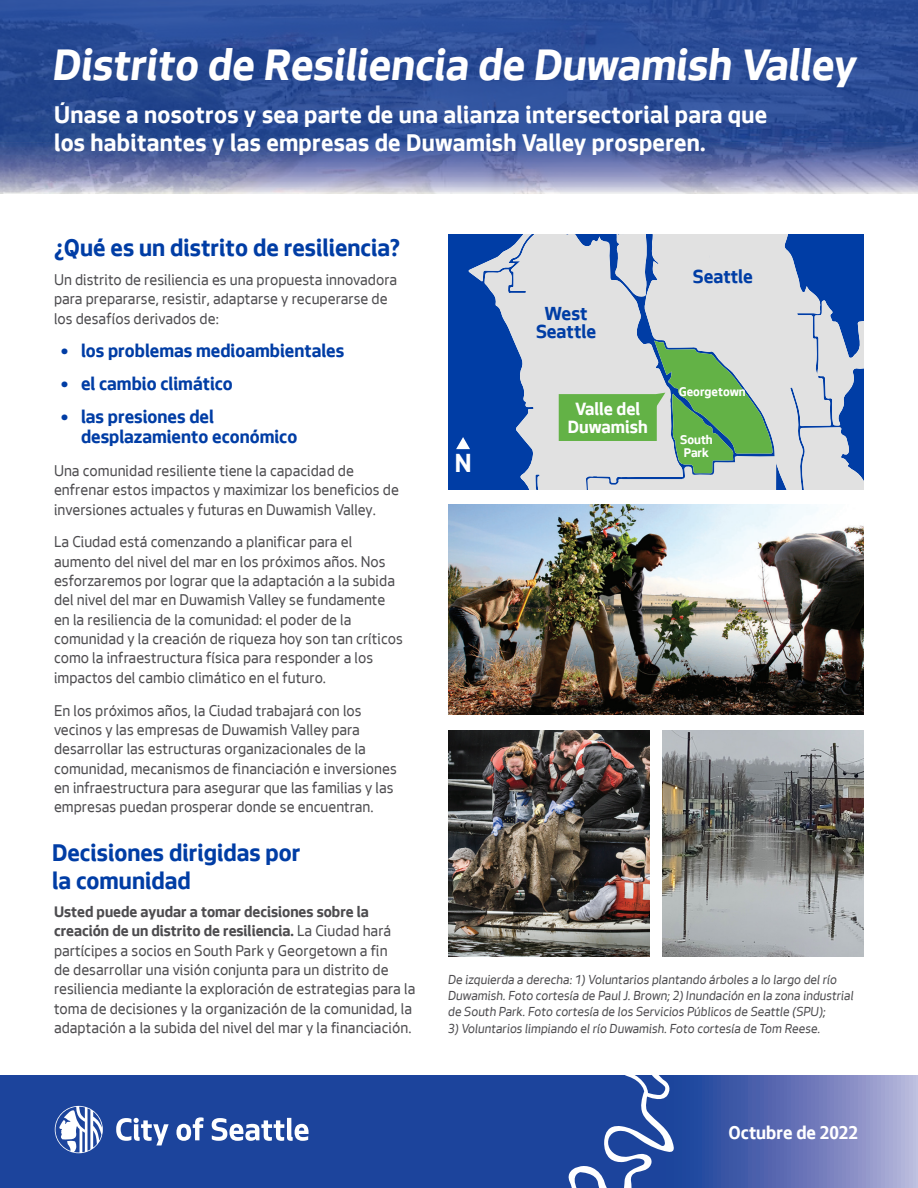
<style>
.page{position:relative;width:918px;height:1188px;background:#fff}
.page>*{position:absolute;margin:0;border:0;box-sizing:border-box;transform-origin:0 0}
.t1{font:italic 700 46.5px "Seattle Text";color:#fff}
.t2{font:700 25.5px/28.5px "Seattle Text";letter-spacing:.01em;color:#fff}
.t3{font:700 25.5px/28.5px "Seattle Text";color:#003da5}
.t4{font:700 25.5px "DIN Pro";color:#fff}
.t5{font:700 19.95px/17.2px "Seattle Text";color:#003da5;text-align:center}
.t6{font:700 19.5px/19.8px "Seattle Text";color:#003da5}
.t7{font:700 19.5px "Seattle Text";color:#fff}
.t8{font:700 18.75px/18.6px "Seattle Text";color:#fff;text-align:center}
.t9{font:16.2px/19.4px "Seattle Text";color:#4d4c4f}
.t10{font:italic 13.5px/16.2px "Seattle Text";color:#4d4c4f}
.t11{font:700 13.35px/12.8px "Seattle Text";color:#fff}
.s1{font-weight:700}
.s2{font-size:15.75px}
</style>
<div class="page">
<svg style="left:0;top:1076px;width:918px;height:112px;background:#3655a6"></svg>
<svg style="left:0;top:0;width:918px;height:194px;background:#405c9f"></svg>
<svg style="left:55px;top:1106px;width:254px;height:47px"></svg>
<div style="left:448px;top:234px;width:20px;height:255px;background:#003da5"></div>
<svg style="left:468px;top:234px;width:83px;height:255px;background:#6586c0"></svg>
<svg style="left:776px;top:234px;width:88px;height:255px;background:#8ba2ca"></svg>
<svg style="left:800px;top:427px;width:64px;height:62px;background:#acbbd3"></svg>
<svg style="left:456px;top:437px;width:14px;height:12px"></svg>
<svg style="left:551px;top:234px;width:225px;height:255px;background:#b8cdba"></svg>
<img style="left:448px;top:504px;width:416px;height:211px">
<img style="left:448px;top:730px;width:201px;height:227px">
<img style="left:662px;top:730px;width:201px;height:227px">
<svg style="left:549px;top:1075px;width:125px;height:113px;background:#3a5da9"></svg>
<p class="t1" style="left:53px;top:33px;width:805px">Distrito de Resiliencia de Duwamish Valley</p>
<p class="t2" style="left:54px;top:99px;width:715px">Únase a nosotros y sea parte de una alianza intersectorial para que los habitantes y las empresas de Duwamish Valley prosperen.</p>
<p class="t3" style="left:54px;top:232px;width:348px">¿Qué es un distrito de resiliencia?</p>
<p class="t9" style="left:54px;top:269px;width:345px">Un distrito de resiliencia es una propuesta innovadora para prepararse, resistir, adaptarse y recuperarse de los desafíos derivados de:</p>
<p class="t6" style="left:61px;top:340px;width:285px">• los problemas medioambientales</p>
<p class="t6" style="left:61px;top:373px;width:174px">• el cambio climático</p>
<p class="t6" style="left:81px;top:406px;width:218px;text-indent:-20px">• las presiones del desplazamiento económico</p>
<p class="t9" style="left:54px;top:460px;width:346px">Una comunidad resiliente tiene la capacidad de enfrenar estos impactos y maximizar los beneficios de inversiones actuales y futuras en Duwamish Valley.</p>
<p class="t9" style="left:54px;top:532px;width:350px">La Ciudad está comenzando a planificar para el aumento del nivel del mar en los próximos años. Nos esforzaremos por lograr que la adaptación a la subida del nivel del mar en Duwamish Valley se fundamente en la resiliencia de la comunidad: el poder de la comunidad y la creación de riqueza hoy son tan críticos como la infraestructura física para responder a los impactos del cambio climático en el futuro.</p>
<p class="t9" style="left:54px;top:700px;width:344px">En los próximos años, la Ciudad trabajará con los vecinos y las empresas de Duwamish Valley para desarrollar las estructuras organizacionales de la comunidad, mecanismos de financiación e inversiones en infraestructura para asegurar que las familias y las empresas puedan prosperar donde se encuentran.</p>
<p class="t3" style="left:52px;top:837px;width:250px">Decisiones dirigidas por la comunidad</p>
<p class="t9" style="left:54px;top:901px;width:363px"><span class="s1">Usted puede ayudar a tomar decisiones sobre la creación de un distrito de resiliencia.</span> La Ciudad hará partícipes a socios en South Park y Georgetown a fin<br>de desarrollar una visión conjunta para un distrito de resiliencia mediante la exploración de estrategias para la toma de decisiones y la organización de la comunidad, la adaptación a la subida del nivel del mar y la financiación<span class="s2">.</span></p>
<p class="t4" style="left:454px;top:445px;width:20px">N</p>
<p class="t5" style="left:536px;top:304px;width:62px">West<br>Seattle</p>
<p class="t8" style="left:568px;top:398px;width:81px">Valle del<br>Duwamish</p>
<p class="t5" style="left:693px;top:266px;width:62px">Seattle</p>
<p class="t11" style="left:679px;top:385px;width:69px">Georgetown</p>
<p class="t11" style="left:680px;top:433px;width:34px">South<br>Park</p>
<p class="t10" style="left:448px;top:971px;width:407px">De izquierda a derecha: 1) Voluntarios plantando árboles a lo largo del río<br>Duwamish. Foto cortesía de Paul J. Brown; 2) Inundación en la zona industrial de South Park. Foto cortesía de los Servicios Públicos de Seattle (SPU);</p>
<p class="t10" style="left:448px;top:1020px;width:374px">3) Voluntarios limpiando el río Duwamish. Foto cortesía de Tom Reese.</p>
<p class="t7" style="left:729px;top:1120px;width:131px">Octubre de 2022</p>
</div>
